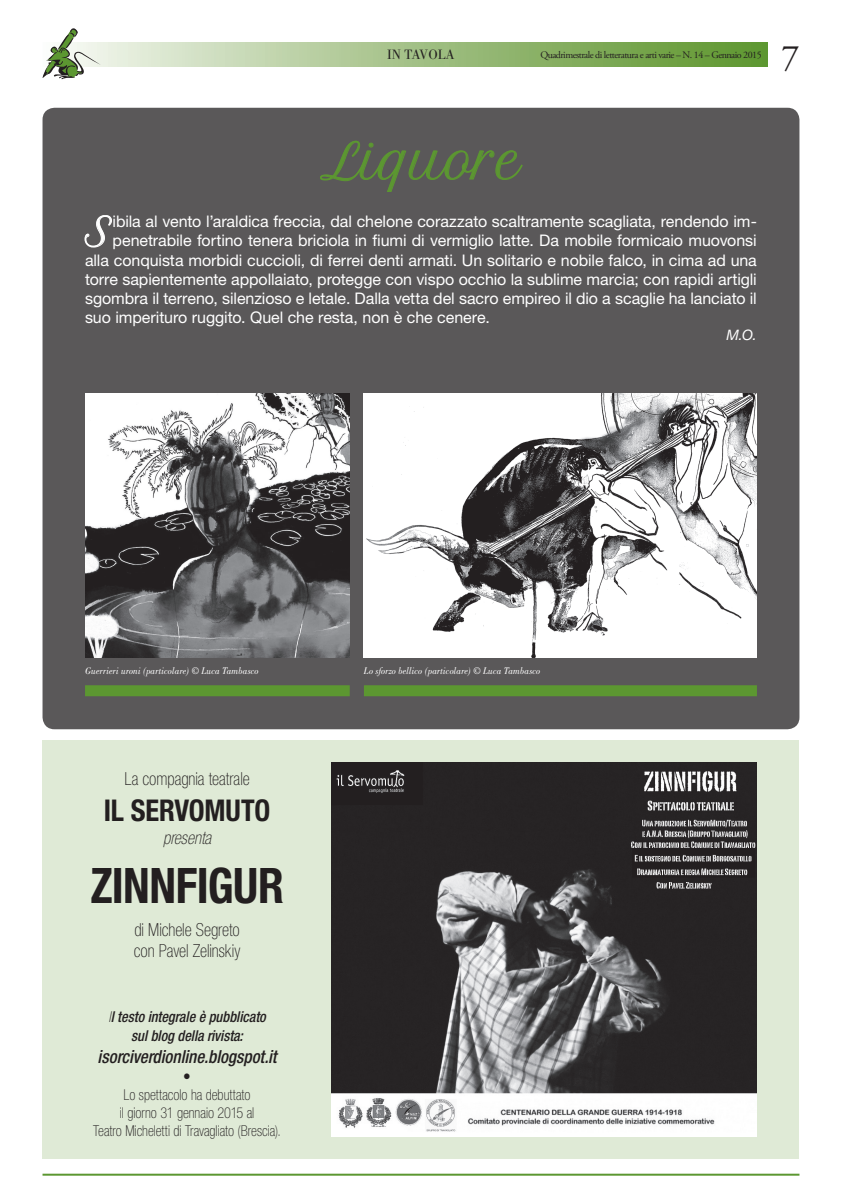
<style>
.page{position:relative;width:842px;height:1191px;background:#fff}
.page>*{position:absolute;margin:0;border:0;box-sizing:border-box;transform-origin:0 0}
.t1{font:700 condensed 49px "Helvetica Neue LT Std";letter-spacing:-.01em;color:#231f20;scale:.95 1}
.t2{font:48px "Petit Formal Script";color:#5c9731}
.t3{font:38.9px "Petit Formal Script";color:#fff}
.t4{font:36px "Adobe Garamond Pro";color:#231f20}
.t5{font:700 condensed 30px "Helvetica Neue LT Std";letter-spacing:-.005em;color:#231f20;scale:.95 1}
.t6{font:100 condensed 18px/21.6px "Helvetica Neue LT Std";color:#231f20;scale:.95 1}
.t7{font:italic 500 condensed 18px "Helvetica Neue LT Std";color:#231f20;scale:.95 1}
.t8{font:italic 100 condensed 18px "Helvetica Neue LT Std";letter-spacing:.005em;color:#231f20;scale:.95 1}
.t9{font:16px "Helvetica Neue LT Std";letter-spacing:-.005em;color:#fff}
.t10{font:100 condensed 16px "Helvetica Neue LT Std";color:#231f20;scale:.95 1}
.t11{font:100 condensed 15px/18px "Helvetica Neue LT Std";color:#231f20;text-align:center;scale:.95 1}
.t12{font:italic 500 condensed 15px/19.2px "Helvetica Neue LT Std";letter-spacing:-.005em;color:#231f20;text-align:center;scale:.95 1}
.t13{font:italic 14.4px "Helvetica Neue LT Std";color:#fff}
.t14{font:14px "Bodoni Std";color:#231f20}
.t15{font:italic 10px "Bodoni Std";letter-spacing:.005em;color:#fff;scale:.95 1}
.t16{font:10px "Adobe Garamond Pro";letter-spacing:-.05em;color:#231f20}
.s1{font-weight:100}
</style>
<div class="page">
<div style="left:43px;top:740px;width:756px;height:418px;background:#dfead6"></div>
<div style="left:43px;top:108px;width:756px;height:621px;background:#5a5859;border-radius:12px"></div>
<div style="left:43px;top:43px;width:724px;height:23px;background:linear-gradient(to right,#f4f6ef,#5a9329)"></div>
<svg style="left:43px;top:28px;width:58px;height:51px"></svg>
<hr style="left:43px;top:1173px;width:756px;height:2px;background:#5c9731">
<img style="left:332px;top:762px;width:425px;height:371px">
<svg style="left:320px;top:141px;width:203px;height:51px"></svg>
<svg style="left:84px;top:215px;width:28px;height:33px"></svg>
<img style="left:85px;top:393px;width:265px;height:264px">
<div style="left:85px;top:685px;width:265px;height:11px;background:#5c9731"></div>
<div style="left:364px;top:685px;width:393px;height:11px;background:#5c9731"></div>
<img style="left:364px;top:393px;width:393px;height:264px">
<p class="t14" style="left:387px;top:47px;width:69px">IN TAVOLA</p>
<p class="t16" style="left:540px;top:49px;width:223px">Quadrimestrale di letteratura e arti varie – N. 14 – Gennaio 2015</p>
<h3 class="t4" style="left:781px;top:36px;width:19px">7</h3>
<h2 class="t2" style="left:320px;top:131px;width:203px">Liquore</h2>
<h3 class="t3" style="left:85px;top:208px;width:29px">S</h3>
<p class="t9" style="left:113px;top:212px;width:646px">ibila al vento l’araldica freccia, dal chelone corazzato scaltramente scagliata, rendendo im-</p>
<p class="t9" style="left:113px;top:231px;width:646px">penetrabile fortino tenera briciola in fiumi di vermiglio latte. Da mobile formicaio muovonsi</p>
<p class="t9" style="left:85px;top:250px;width:673px">alla conquista morbidi cuccioli, di ferrei denti armati. Un solitario e nobile falco, in cima ad una</p>
<p class="t9" style="left:85px;top:269px;width:673px">torre sapientemente appollaiato, protegge con vispo occhio la sublime marcia; con rapidi artigli</p>
<p class="t9" style="left:85px;top:289px;width:673px">sgombra il terreno, silenzioso e letale. Dalla vetta del sacro empireo il dio a scaglie ha lanciato il</p>
<p class="t9" style="left:85px;top:308px;width:406px">suo imperituro ruggito. Quel che resta, non è che cenere.</p>
<p class="t13" style="left:726px;top:327px;width:32px">M.O.</p>
<p class="t15" style="left:85px;top:665px;width:184px">Guerrieri uroni (particolare) © Luca Tambasco</p>
<p class="t15" style="left:364px;top:665px;width:187px">Lo sforzo bellico (particolare) © Luca Tambasco</p>
<p class="t6" style="left:124px;top:767px;width:133px">La compagnia teatrale</p>
<h3 class="t5" style="left:104px;top:792px;width:177px">IL SERVOMUTO</h3>
<p class="t8" style="left:163px;top:827px;width:52px">presenta</p>
<h1 class="t1" style="left:90px;top:855px;width:205px">ZINNFIGUR</h1>
<p class="t6" style="left:134px;top:918px;width:114px">di Michele Segreto con Pavel Zelinskiy</p>
<p class="t12" style="left:108px;top:1007px;width:167px"><span class="s1">I</span>l testo integrale è pubblicato sul blog della rivista:</p>
<p class="t7" style="left:98px;top:1045px;width:190px">isorciverdionline.blogspot.it</p>
<p class="t10" style="left:183px;top:1067px;width:10px">•</p>
<p class="t11" style="left:93px;top:1085px;width:199px">Lo spettacolo ha debuttato<br>il giorno 31 gennaio 2015 al<br>Teatro Micheletti di Travagliato (Brescia).</p>
</div>
